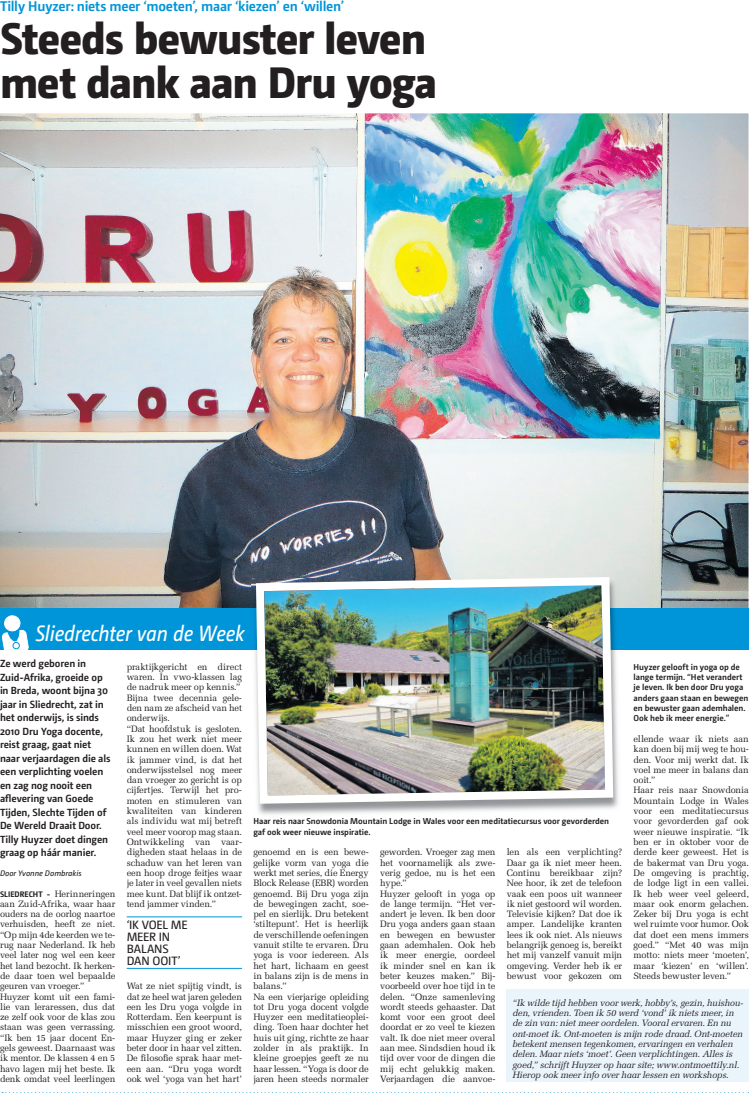
<style>
.page{position:relative;width:749px;height:1093px;background:#fff}
.page>*{position:absolute;margin:0;border:0;box-sizing:border-box;transform-origin:0 0}
.t1{font:800 44px/44px "Camingo";letter-spacing:-.025em;color:#231f20}
.t2{font:italic 22px "Camingo";letter-spacing:-.01em;color:#fff;scale:.9 1}
.t3{font:600 14px "Camingo";letter-spacing:-.02em;color:#0095d9}
.t4{font:12px/12px "Camingo";letter-spacing:-.02em;color:#231f20}
.t5{font:600 10.3px/13.5px "Camingo";letter-spacing:-.01em;color:#231f20}
.t6{font:9.2px/10.3px "Melior";letter-spacing:-.015em;color:#231f20}
.t7{font:italic 9.2px/10.3px "Melior";letter-spacing:-.015em;color:#231f20}
.t8{font:600 8.5px/10.3px "Camingo";letter-spacing:-.005em;color:#231f20}
.t9{font:italic 8px "Camingo";color:#231f20}
.s1{font-family:"Camingo";font-weight:700;font-size:8px}
</style>
<div class="page">
<svg style="left:2px;top:1092px;width:747px;height:1px"></svg>
<div style="left:0;top:608px;width:748px;height:41px;background:#0095d9"></div>
<hr style="left:127px;top:968px;width:115px;height:1px;background:#0095d9">
<hr style="left:127px;top:916px;width:115px;height:1px;background:#0095d9">
<img style="left:0;top:113px;width:748px;height:495px">
<div style="left:506px;top:989px;width:242px;height:93px;background:#eaf4fb"></div>
<svg style="left:2px;top:615px;width:26px;height:35px"></svg>
<svg style="left:13px;top:642px;width:7px;height:7px"></svg>
<div style="left:12px;top:641px;width:8px;height:8px;border:1px solid #0095d9;border-radius:3px"></div>
<img style="left:251px;top:578px;width:370px;height:237px">
<img style="left:252px;top:573px;width:365px;height:234px">
<h3 class="t3" style="left:0;top:-3px;width:345px">Tilly Huyzer: niets meer ‘moeten’, maar ‘kiezen’ en ‘willen’</h3>
<h1 class="t1" style="left:0;top:16px;width:439px">Steeds bewuster leven met dank aan Dru yoga</h1>
<h2 class="t2" style="left:35px;top:620px;width:234px">Sliedrechter van de Week</h2>
<p class="t5" style="left:0;top:657px;width:112px">Ze werd geboren in<br>Zuid-Afrika, groeide op in Breda, woont bijna 30 jaar in Sliedrecht, zat in het onderwijs, is sinds<br>2010 Dru Yoga docente, reist graag, gaat niet naar verjaardagen die als een verplichting voelen en zag nog nooit een aflevering van Goede<br>Tijden, Slechte Tijden of<br>De Wereld Draait Door.<br>Tilly Huyzer doet dingen graag op háár manier.</p>
<p class="t9" style="left:0;top:868px;width:83px">Door Yvonne Dombrakis</p>
<p class="t6" style="left:0;top:888px;width:117px"><span class="s1">SLIEDRECHT -</span> Herinneringen aan Zuid-Afrika, waar haar ouders na de oorlog naartoe verhuisden, heeft ze niet. “Op mijn 4de keerden we te&shy;rug naar Nederland. Ik heb veel later nog wel een keer het land bezocht. Ik herken&shy;de daar toen wel bepaalde geuren van vroeger.”<br>Huyzer komt uit een fami&shy;lie van leraressen, dus dat ze zelf ook voor de klas zou staan was geen verrassing. “Ik ben 15 jaar docent En&shy;gels geweest. Daarnaast was ik mentor. De klassen 4 en 5 havo lagen mij het beste. Ik denk omdat veel leerlingen</p>
<p class="t6" style="left:127px;top:661px;width:117px">praktijkgericht en direct waren. In vwo-klassen lag de nadruk meer op kennis.”<br>Bijna twee decennia gele&shy;den nam ze afscheid van het onderwijs.<br>“Dat hoofdstuk is gesloten.<br>Ik zou het werk niet meer kunnen en willen doen. Wat ik jammer vind, is dat het onderwijsstelsel nog meer dan vroeger zo gericht is op cijfertjes. Terwijl het pro&shy;moten en stimuleren van kwaliteiten van kinderen als individu wat mij betreft veel meer voorop mag staan.<br>Ontwikkeling van vaar&shy;digheden staat helaas in de schaduw van het leren van een hoop droge feitjes waar je later in veel gevallen niets mee kunt. Dat blijf ik ontzet&shy;tend jammer vinden.”</p>
<h3 class="t4" style="left:127px;top:919px;width:62px">‘IK VOEL ME<br>MEER IN<br>BALANS<br>DAN OOIT’</h3>
<p class="t6" style="left:127px;top:981px;width:117px;text-align:justify">Wat ze niet spijtig vindt, is dat ze heel wat jaren geleden een les Dru yoga volgde in Rotterdam. Een keerpunt is misschien een groot woord, maar Huyzer ging er zeker beter door in haar vel zitten.<br>De filosofie sprak haar met&shy;een aan. “Dru yoga wordt ook wel ‘yoga van het hart’</p>
<p class="t8" style="left:633px;top:661px;width:116px">Huyzer gelooft in yoga op de lange termijn. “Het verandert je leven. Ik ben door Dru yoga anders gaan staan en bewegen en bewuster gaan ademhalen.<br>Ook heb ik meer energie.”</p>
<p class="t6" style="left:633px;top:733px;width:117px">ellende waar ik niets aan kan doen bij mij weg te hou&shy;den. Voor mij werkt dat. Ik voel me meer in balans dan ooit.”<br>Haar reis naar Snowdonia<br>Mountain Lodge in Wales voor een meditatiecursus voor gevorderden gaf ook weer nieuwe inspiratie. “Ik ben er in oktober voor de derde keer geweest. Het is de bakermat van Dru yoga.<br>De omgeving is prachtig, de lodge ligt in een vallei.<br>Ik heb weer veel geleerd, maar ook enorm gelachen.<br>Zeker bij Dru yoga is echt wel ruimte voor humor. Ook dat doet een mens immers goed.” “Met 40 was mijn motto: niets meer ‘moeten’, maar ‘kiezen’ en ‘willen’.<br>Steeds bewuster leven.”</p>
<p class="t8" style="left:253px;top:816px;width:357px">Haar reis naar Snowdonia Mountain Lodge in Wales voor een meditatiecursus voor gevorderden gaf ook weer nieuwe inspiratie.</p>
<p class="t6" style="left:253px;top:847px;width:117px">genoemd en is een bewe&shy;gelijke vorm van yoga die werkt met series, die Energy<br>Block Release (EBR) worden genoemd. Bij Dru yoga zijn de bewegingen zacht, soe&shy;pel en sierlijk. Dru betekent ‘stiltepunt’. Het is heerlijk de verschillende oefeningen vanuit stilte te ervaren. Dru yoga is voor iedereen. Als het hart, lichaam en geest in balans zijn is de mens in balans.”<br>Na een vierjarige opleiding tot Dru yoga docent volgde<br>Huyzer een meditatieoplei&shy;ding. Toen haar dochter het huis uit ging, richtte ze haar zolder in als praktijk. In kleine groepjes geeft ze nu haar lessen. “Yoga is door de jaren heen steeds normaler</p>
<p class="t6" style="left:380px;top:847px;width:117px">geworden. Vroeger zag men het voornamelijk als zwe&shy;verig gedoe, nu is het een hype.”<br>Huyzer gelooft in yoga op de lange termijn. “Het ver&shy;andert je leven. Ik ben door<br>Dru yoga anders gaan staan en bewegen en bewuster gaan ademhalen. Ook heb ik meer energie, oordeel ik minder snel en kan ik beter keuzes maken.” Bij&shy;voorbeeld over hoe tijd in te delen. “Onze samenleving wordt steeds gehaaster. Dat komt voor een groot deel doordat er zo veel te kiezen valt. Ik doe niet meer overal aan mee. Sindsdien houd ik tijd over voor de dingen die mij echt gelukkig maken.<br>Verjaardagen die aanvoe-</p>
<p class="t6" style="left:506px;top:847px;width:117px;text-align:justify">len als een verplichting?<br>Daar ga ik niet meer heen.<br>Continu bereikbaar zijn?<br>Nee hoor, ik zet de telefoon vaak een poos uit wanneer ik niet gestoord wil worden.<br>Televisie kijken? Dat doe ik amper. Landelijke kranten lees ik ook niet. Als nieuws belangrijk genoeg is, bereikt het mij vanzelf vanuit mijn omgeving. Verder heb ik er bewust voor gekozen om</p>
<p class="t7" style="left:512px;top:997px;width:232px">“Ik wilde tijd hebben voor werk, hobby’s, gezin, huishou&shy;den, vrienden. Toen ik 50 werd ‘vond’ ik niets meer, in de zin van: niet meer oordelen. Vooral ervaren. En nu ont-moet ik. Ont-moeten is mijn rode draad. Ont-moeten betekent mensen tegenkomen, ervaringen en verhalen delen. Maar niets ‘moet’. Geen verplichtingen. Alles is goed,” schrijft Huyzer op haar site; www.ontmoettily.nl.<br>Hierop ook meer info over haar lessen en workshops.</p>
</div>
